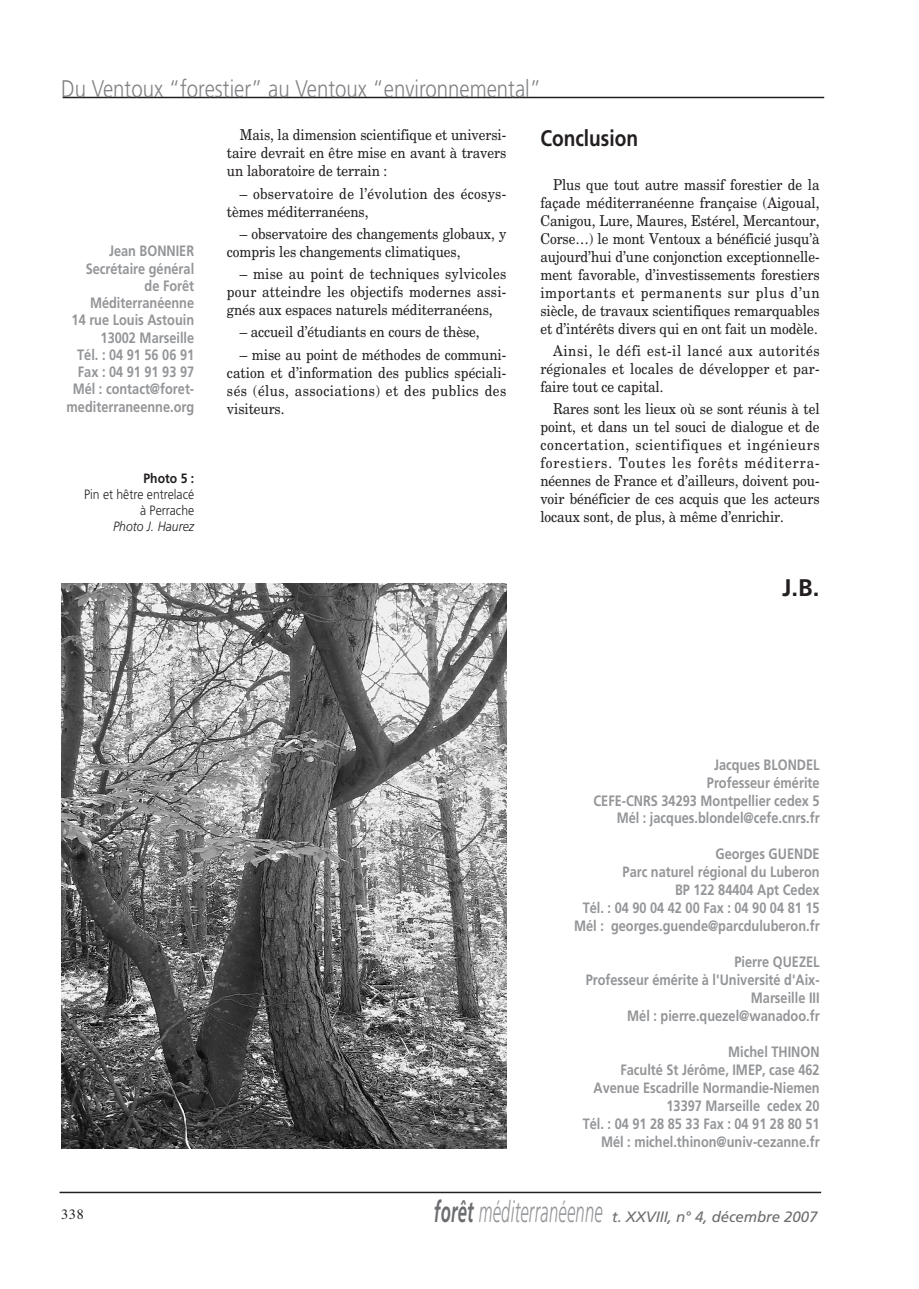
<style>
.page{position:relative;width:919px;height:1289px;background:#fff}
.page>*{position:absolute;margin:0;border:0;box-sizing:border-box;transform-origin:0 0}
.t1{font:300 24px "Frutiger";color:#808285;scale:.85 1}
.t2{font:700 24px "Frutiger";color:#231f20}
.t3{font:700 22.5px "Frutiger";color:#231f20;scale:.85 1}
.t4{font:15px/18px "New Century Schlbk";letter-spacing:-.005em;color:#231f20;text-align:justify;scale:.9 1}
.t5{font:700 15px/18px "Frutiger";color:#939598;text-align:right;scale:.85 1}
.t6{font:15px/18px "New Century Schlbk";letter-spacing:.02em;color:#231f20;scale:.9 1}
.t7{font:italic 15px "Frutiger";letter-spacing:-.005em;color:#6c6d70}
.t8{font:14.25px "Times";color:#231f20}
.t9{font:300 13.5px/16.2px "Frutiger";color:#231f20;text-align:right;scale:.9 1}
.t10{font:italic 300 13.5px "Frutiger";color:#231f20;scale:.9 1}
.t11{font:700 13.5px "Frutiger";color:#231f20;scale:.9 1}
.s1{font-weight:700;font-size:29.7px}
.s2{font-weight:300;font-size:29.7px;color:#939598}
</style>
<div class="page">
<hr style="left:60px;top:1191px;width:761px;height:2px;background:#231f20">
<hr style="left:63px;top:97px;width:761px;height:1px;background:#231f20">
<img style="left:62px;top:584px;width:444px;height:564px">
<h1 class="t1" style="left:61px;top:75px;width:566px">Du Ventoux “forestier” au Ventoux “environnemental”</h1>
<p class="t5" style="left:67px;top:242px;width:152px;line-height:17.2px">Jean BONNIER<br>Secrétaire général<br>de Forêt<br>Méditerranéenne<br>14 rue Louis Astouin<br>13002 Marseille<br>Tél. : 04 91 56 06 91<br>Fax : 04 91 91 93 97<br>Mél : contact@foret&shy;mediterraneenne.org</p>
<p class="t11" style="left:143px;top:470px;width:58px">Photo 5 :</p>
<p class="t9" style="left:84px;top:486px;width:124px">Pin et hêtre entrelacé à Perrache</p>
<p class="t10" style="left:113px;top:519px;width:91px">Photo J. Haurez</p>
<p class="t4" style="left:227px;top:126px;width:312px;text-indent:13px">Mais, la dimension scientifique et universi&shy;taire devrait en être mise en avant à travers un laboratoire de terrain :</p>
<p class="t6" style="left:227px;top:184px;width:312px;text-indent:13px">– observatoire de l’évolution des écosys&shy;tèmes méditerranéens,</p>
<p class="t4" style="left:227px;top:224px;width:312px;text-indent:13px">– observatoire des changements globaux, y compris les changements climatiques,</p>
<p class="t4" style="left:227px;top:264px;width:312px;text-indent:13px">– mise au point de techniques sylvicoles pour atteindre les objectifs modernes assi&shy;gnés aux espaces naturels méditerranéens,</p>
<p class="t4" style="left:240px;top:323px;width:268px">– accueil d’étudiants en cours de thèse,</p>
<p class="t4" style="left:227px;top:345px;width:312px;text-indent:13px">– mise au point de méthodes de communi&shy;cation et d’information des publics spéciali&shy;sés (élus, associations) et des publics des visiteurs.</p>
<h2 class="t3" style="left:540px;top:125px;width:116px">Conclusion</h2>
<p class="t4" style="left:540px;top:175px;width:312px;text-indent:13px">Plus que tout autre massif forestier de la façade méditerranéenne française (Aigoual, Canigou, Lure, Maures, Estérel, Mercantour, Corse…) le mont Ventoux a bénéficié jusqu’à aujourd’hui d’une conjonction exceptionnelle&shy;ment favorable, d’investissements forestiers importants et permanents sur plus d’un siècle, de travaux scientifiques remarquables et d’intérêts divers qui en ont fait un modèle.</p>
<p class="t4" style="left:540px;top:341px;width:312px;text-indent:13px">Ainsi, le défi est-il lancé aux autorités régionales et locales de développer et par&shy;faire tout ce capital.</p>
<p class="t4" style="left:540px;top:399px;width:312px;text-indent:13px">Rares sont les lieux où se sont réunis à tel point, et dans un tel souci de dialogue et de concertation, scientifiques et ingénieurs forestiers. Toutes les forêts méditerra&shy;néennes de France et d’ailleurs, doivent pou&shy;voir bénéficier de ces acquis que les acteurs locaux sont, de plus, à même d’enrichir.</p>
<h1 class="t2" style="left:782px;top:573px;width:39px">J.B.</h1>
<p class="t8" style="left:61px;top:1200px;width:24px">338</p>
<p class="t5" style="left:593px;top:756px;width:267px;line-height:17.5px">Jacques BLONDEL<br>Professeur émérite<br>CEFE-CNRS 34293 Montpellier cedex 5<br>Mél : jacques.blondel@cefe.cnrs.fr</p>
<p class="t5" style="left:574px;top:844px;width:290px">Georges GUENDE<br>Parc naturel régional du Luberon<br>BP 122 84404 Apt Cedex<br>Tél. : 04 90 04 42 00 Fax : 04 90 04 81 15<br>Mél : georges.guende@parcduluberon.fr</p>
<p class="t5" style="left:585px;top:952px;width:277px">Pierre QUEZEL<br>Professeur émérite à l'Université d'Aix-<br>Marseille III<br>Mél : pierre.quezel@wanadoo.fr</p>
<p class="t5" style="left:582px;top:1042px;width:280px">Michel THINON<br>Faculté St Jérôme, IMEP, case 462<br>Avenue Escadrille Normandie-Niemen<br>13397 Marseille cedex 20<br>Tél. : 04 91 28 85 33 Fax : 04 91 28 80 51<br>Mél : michel.thinon@univ-cezanne.fr</p>
<p class="t7" style="left:434px;top:1207px;width:385px"><span class="s1">forêt</span> <span class="s2">méditerranéenne</span> t. XXVIII, n° 4, décembre 2007</p>
</div>
